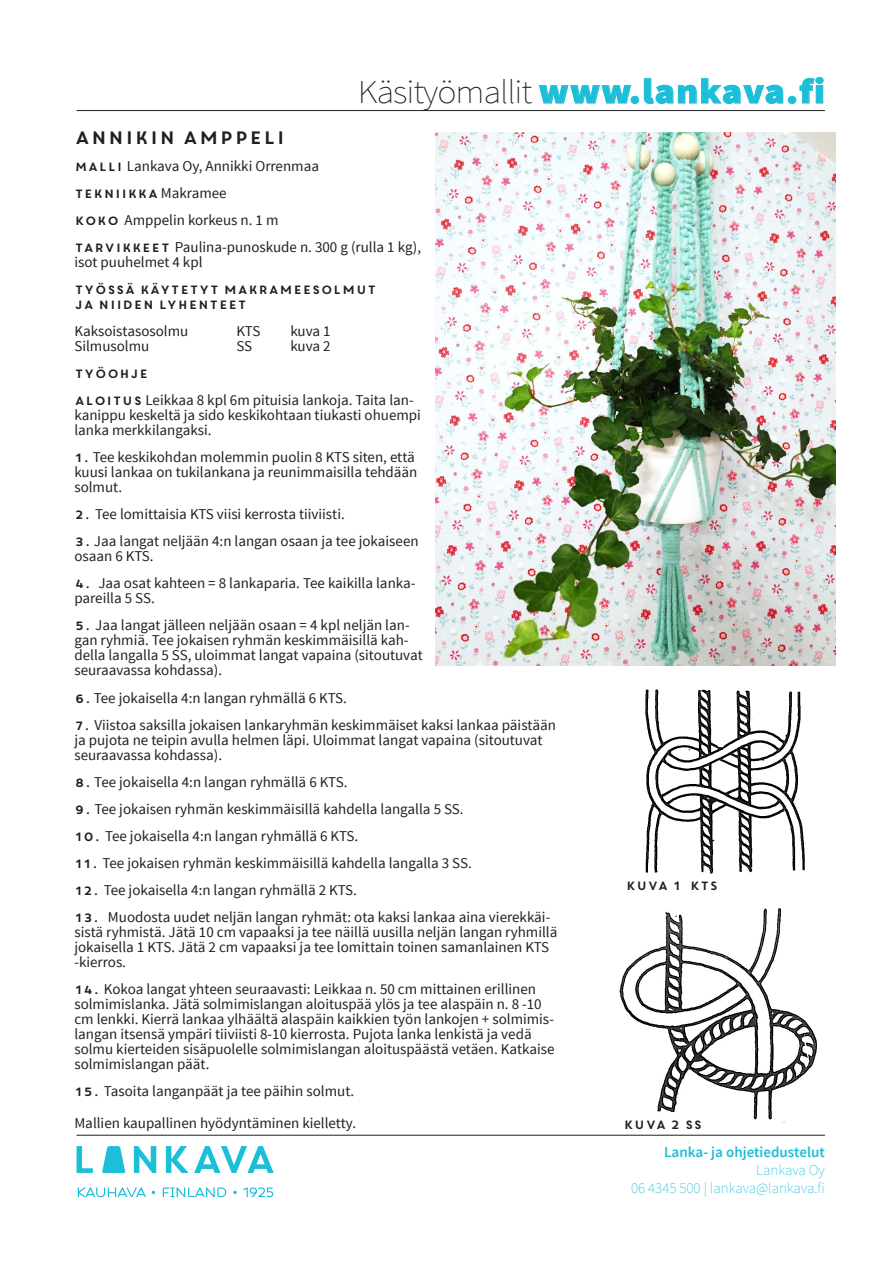
<style>
.page{position:relative;width:893px;height:1263px;background:#fff}
.page>*{position:absolute;margin:0;border:0;box-sizing:border-box;transform-origin:0 0}
.t1{font:900 34.8px "Source Sans Pro";letter-spacing:.03em;color:#1cbed8;scale:1.09 1}
.t2{font:18px "Core Circus";color:#231f20}
.t3{font:15px/15px "Source Sans Pro";color:#231f20}
.t4{font:200 15px/18px "Source Sans Pro";color:#1cbed8;text-align:right}
.t5{font:12px/15px "Core Circus";color:#231f20}
.s1{font-weight:200;font-size:33.45px;color:#231f20}
.s2{font-family:"Core Circus";font-size:12px}
.s3{font-family:"Source Sans Pro";font-size:15px}
.s4{font-weight:600}
</style>
<div class="page">
<img style="left:645px;top:689px;width:160px;height:185px">
<img style="left:597px;top:908px;width:228px;height:235px">
<hr style="left:77px;top:110px;width:748px;height:1px;background:#231f20">
<hr style="left:77px;top:1135px;width:748px;height:1px;background:#231f20">
<svg style="left:77px;top:1146px;width:16px;height:27px"></svg>
<svg style="left:102px;top:1146px;width:23px;height:27px"></svg>
<svg style="left:134px;top:1146px;width:22px;height:27px"></svg>
<svg style="left:166px;top:1146px;width:108px;height:27px"></svg>
<svg style="left:78px;top:1187px;width:68px;height:10px"></svg>
<svg style="left:163px;top:1187px;width:63px;height:10px"></svg>
<svg style="left:233px;top:1191px;width:4px;height:3px"></svg>
<svg style="left:243px;top:1187px;width:30px;height:10px"></svg>
<svg style="left:539px;top:77px;width:285px;height:27px"></svg>
<img style="left:435px;top:133px;width:400px;height:533px">
<p class="t1" style="left:358px;top:69px;width:430px"><span class="s1">Käsityömallit</span> www.lankava.fi</p>
<p class="t2" style="left:74px;top:126px;width:213px">ANNIKIN AMPPELI</p>
<p class="t3" style="left:74px;top:159px;width:246px"><span class="s2">MALLI</span> Lankava Oy, Annikki Orrenmaa</p>
<p class="t5" style="left:74px;top:186px;width:154px">TEKNIIKKA <span class="s3">Makramee</span></p>
<p class="t3" style="left:74px;top:213px;width:206px"><span class="s2">KOKO</span> Amppelin korkeus n. 1 m</p>
<p class="t3" style="left:74px;top:240px;width:348px"><span class="s2">TARVIKKEET</span> Paulina-punoskude n. 300 g (rulla 1 kg), isot puuhelmet 4 kpl</p>
<p class="t5" style="left:74px;top:282px;width:304px">TYÖSSÄ KÄYTETYT MAKRAMEESOLMUT<br>JA NIIDEN LYHENTEET</p>
<p class="t3" style="left:74px;top:324px;width:115px">Kaksoistasosolmu</p>
<p class="t3" style="left:236px;top:324px;width:25px">KTS</p>
<p class="t3" style="left:290px;top:324px;width:42px">kuva 1</p>
<p class="t3" style="left:74px;top:339px;width:76px">Silmusolmu</p>
<p class="t3" style="left:236px;top:339px;width:17px">SS</p>
<p class="t3" style="left:290px;top:339px;width:42px">kuva 2</p>
<p class="t5" style="left:74px;top:366px;width:76px">TYÖOHJE</p>
<p class="t3" style="left:74px;top:393px;width:348px"><span class="s2">ALOITUS</span> Leikkaa 8 kpl 6m pituisia lankoja. Taita lan&shy;kanippu keskeltä ja sido keskikohtaan tiukasti ohuempi lanka merkkilangaksi.</p>
<p class="t3" style="left:74px;top:450px;width:345px"><span class="s2">1.</span> Tee keskikohdan molemmin puolin 8 KTS siten, että kuusi lankaa on tukilankana ja reunimmaisilla tehdään solmut.</p>
<p class="t3" style="left:74px;top:507px;width:272px"><span class="s2">2.</span> Tee lomittaisia KTS viisi kerrosta tiiviisti.</p>
<p class="t3" style="left:74px;top:534px;width:346px"><span class="s2">3.</span> Jaa langat neljään 4:n langan osaan ja tee jokaiseen osaan 6 KTS.</p>
<p class="t3" style="left:74px;top:576px;width:343px"><span class="s2">4.</span> Jaa osat kahteen = 8 lankaparia. Tee kaikilla lanka&shy;pareilla 5 SS.</p>
<p class="t3" style="left:74px;top:618px;width:350px"><span class="s2">5.</span> Jaa langat jälleen neljään osaan = 4 kpl neljän lan&shy;gan ryhmiä. Tee jokaisen ryhmän keskimmäisillä kah&shy;della langalla 5 SS, uloimmat langat vapaina (sitoutuvat seuraavassa kohdassa).</p>
<p class="t3" style="left:74px;top:690px;width:274px"><span class="s2">6.</span> Tee jokaisella 4:n langan ryhmällä 6 KTS.</p>
<p class="t3" style="left:74px;top:717px;width:483px"><span class="s2">7.</span> Viistoa saksilla jokaisen lankaryhmän keskimmäiset kaksi lankaa päistään ja pujota ne teipin avulla helmen läpi. Uloimmat langat vapaina (sitoutuvat seuraavassa kohdassa).</p>
<p class="t3" style="left:74px;top:774px;width:275px"><span class="s2">8.</span> Tee jokaisella 4:n langan ryhmällä 6 KTS.</p>
<p class="t3" style="left:74px;top:801px;width:391px"><span class="s2">9.</span> Tee jokaisen ryhmän keskimmäisillä kahdella langalla 5 SS.</p>
<p class="t3" style="left:74px;top:828px;width:285px"><span class="s2">10.</span> Tee jokaisella 4:n langan ryhmällä 6 KTS.</p>
<p class="t3" style="left:74px;top:855px;width:399px"><span class="s2">11.</span> Tee jokaisen ryhmän keskimmäisillä kahdella langalla 3 SS.</p>
<p class="t3" style="left:74px;top:882px;width:284px"><span class="s2">12.</span> Tee jokaisella 4:n langan ryhmällä 2 KTS.</p>
<p class="t3" style="left:74px;top:909px;width:484px"><span class="s2">13.</span> Muodosta uudet neljän langan ryhmät: ota kaksi lankaa aina vierekkäi&shy;sistä ryhmistä. Jätä 10 cm vapaaksi ja tee näillä uusilla neljän langan ryhmillä jokaisella 1 KTS. Jätä 2 cm vapaaksi ja tee lomittain toinen samanlainen KTS -kierros.</p>
<p class="t3" style="left:74px;top:981px;width:482px"><span class="s2">14.</span> Kokoa langat yhteen seuraavasti: Leikkaa n. 50 cm mittainen erillinen solmimislanka. Jätä solmimislangan aloituspää ylös ja tee alaspäin n. 8 -10 cm lenkki. Kierrä lankaa ylhäältä alaspäin kaikkien työn lankojen + solmimis&shy;langan itsensä ympäri tiiviisti 8-10 kierrosta. Pujota lanka lenkistä ja vedä solmu kierteiden sisäpuolelle solmimislangan aloituspäästä vetäen. Katkaise solmimislangan päät.</p>
<p class="t3" style="left:74px;top:1083px;width:281px"><span class="s2">15.</span> Tasoita langanpäät ja tee päihin solmut.</p>
<p class="t3" style="left:74px;top:1115px;width:283px">Mallien kaupallinen hyödyntäminen kielletty.</p>
<p class="t5" style="left:626px;top:877px;width:94px">KUVA 1 KTS</p>
<p class="t5" style="left:623px;top:1116px;width:81px">KUVA 2 SS</p>
<p class="t4" style="left:631px;top:1143px;width:195px"><span class="s4">Lanka- ja ohjetiedustelut<br></span>Lankava Oy<br>06 4345 500 | lankava@lankava.fi</p>
</div>
